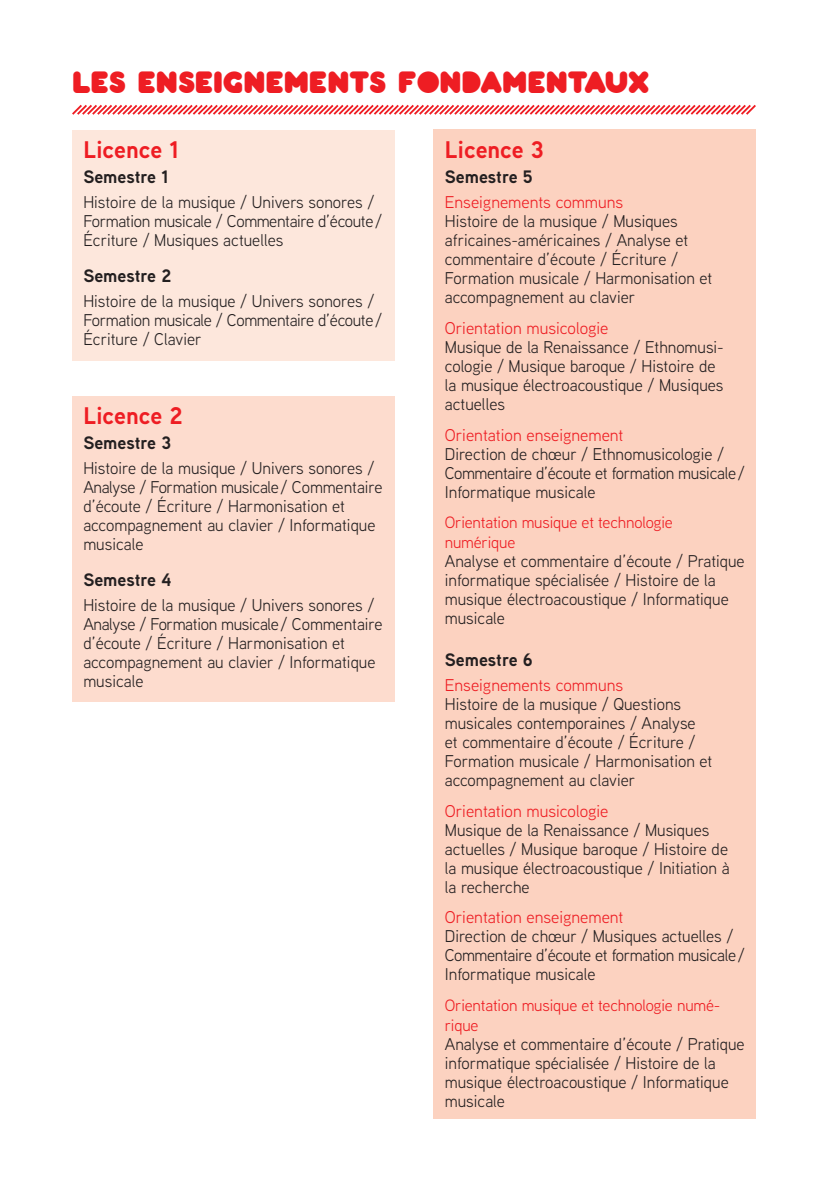
<style>
.page{position:relative;width:828px;height:1191px;background:#fff}
.page>*{position:absolute;margin:0;border:0;box-sizing:border-box;transform-origin:0 0}
.t1{font:30px "Pochoir Pleine";color:#ee1d23}
.t2{font:700 24px "Aaux Next";color:#ee1d23}
.t3{font:700 18px "Aaux Next";color:#231f20}
.t4{font:17px/19px "Aaux Next";color:#231f20}
.t5{font:17px "Aaux Next";color:#ee1d23}
.t6{font:16.4px/19.4px "Aaux Next";letter-spacing:-.01em;color:#ee1d23}
</style>
<div class="page">
<svg style="left:72px;top:104px;width:684px;height:11px"></svg>
<div style="left:72px;top:130px;width:322px;height:231px;background:#fde7dc"></div>
<div style="left:72px;top:396px;width:322px;height:305px;background:#fddcce"></div>
<div style="left:433px;top:130px;width:323px;height:989px;background:#fcd2c0"></div>
<h1 class="t1" style="left:72px;top:64px;width:578px">Les ENSEIGNEMENTS FONDAMENTAUX</h1>
<h2 class="t2" style="left:83px;top:132px;width:97px">Licence 1</h2>
<p class="t3" style="left:83px;top:164px;width:87px">Semestre 1</p>
<p class="t4" style="left:83px;top:191px;width:300px">Histoire de la musique / Univers sonores /<br>Formation musicale / Commentaire d’écoute /<br>Écriture / Musiques actuelles</p>
<p class="t3" style="left:83px;top:263px;width:90px">Semestre 2</p>
<p class="t4" style="left:83px;top:291px;width:300px">Histoire de la musique / Univers sonores /<br>Formation musicale / Commentaire d’écoute /<br>Écriture / Clavier</p>
<h2 class="t2" style="left:83px;top:399px;width:101px">Licence 2</h2>
<p class="t3" style="left:83px;top:430px;width:89px">Semestre 3</p>
<p class="t4" style="left:83px;top:458px;width:301px">Histoire de la musique / Univers sonores / Analyse / Formation musicale / Commentaire d’écoute / Écriture / Harmonisation et accompagnement au clavier / Informatique musicale</p>
<p class="t3" style="left:83px;top:567px;width:90px">Semestre 4</p>
<p class="t4" style="left:83px;top:595px;width:301px">Histoire de la musique / Univers sonores / Analyse / Formation musicale / Commentaire d’écoute / Écriture / Harmonisation et accompagnement au clavier / Informatique musicale</p>
<h2 class="t2" style="left:445px;top:132px;width:101px">Licence 3</h2>
<p class="t3" style="left:445px;top:164px;width:89px">Semestre 5</p>
<p class="t5" style="left:445px;top:191px;width:180px">Enseignements communs</p>
<p class="t4" style="left:445px;top:211px;width:269px">Histoire de la musique / Musiques africaines-américaines / Analyse et commentaire d’écoute / Écriture / Formation musicale / Harmonisation et accompagnement au clavier</p>
<p class="t5" style="left:445px;top:316px;width:165px">Orientation musicologie</p>
<p class="t4" style="left:445px;top:337px;width:280px">Musique de la Renaissance / Ethnomusi&shy;cologie / Musique baroque / Histoire de la musique électroacoustique / Musiques actuelles</p>
<p class="t5" style="left:445px;top:423px;width:180px">Orientation enseignement</p>
<p class="t4" style="left:445px;top:443px;width:301px">Direction de chœur / Ethnomusicologie /<br>Commentaire d’écoute et formation musicale /<br>Informatique musicale</p>
<p class="t6" style="left:445px;top:512px;width:229px">Orientation musique et technologie numérique</p>
<p class="t4" style="left:445px;top:550px;width:301px">Analyse et commentaire d’écoute / Pratique informatique spécialisée / Histoire de la musique électroacoustique / Informatique musicale</p>
<p class="t3" style="left:445px;top:647px;width:89px">Semestre 6</p>
<p class="t5" style="left:445px;top:673px;width:180px">Enseignements communs</p>
<p class="t4" style="left:445px;top:694px;width:269px">Histoire de la musique / Questions musicales contemporaines / Analyse et commentaire d’écoute / Écriture / Formation musicale / Harmonisation et accompagnement au clavier</p>
<p class="t5" style="left:445px;top:799px;width:165px">Orientation musicologie</p>
<p class="t4" style="left:445px;top:819px;width:286px">Musique de la Renaissance / Musiques actuelles / Musique baroque / Histoire de la musique électroacoustique / Initiation à la recherche</p>
<p class="t5" style="left:445px;top:906px;width:180px">Orientation enseignement</p>
<p class="t4" style="left:445px;top:926px;width:301px">Direction de chœur / Musiques actuelles /<br>Commentaire d’écoute et formation musicale /<br>Informatique musicale</p>
<p class="t6" style="left:445px;top:995px;width:277px">Orientation musique et technologie numé&shy;rique</p>
<p class="t4" style="left:445px;top:1033px;width:301px">Analyse et commentaire d’écoute / Pratique informatique spécialisée / Histoire de la musique électroacoustique / Informatique musicale</p>
</div>
